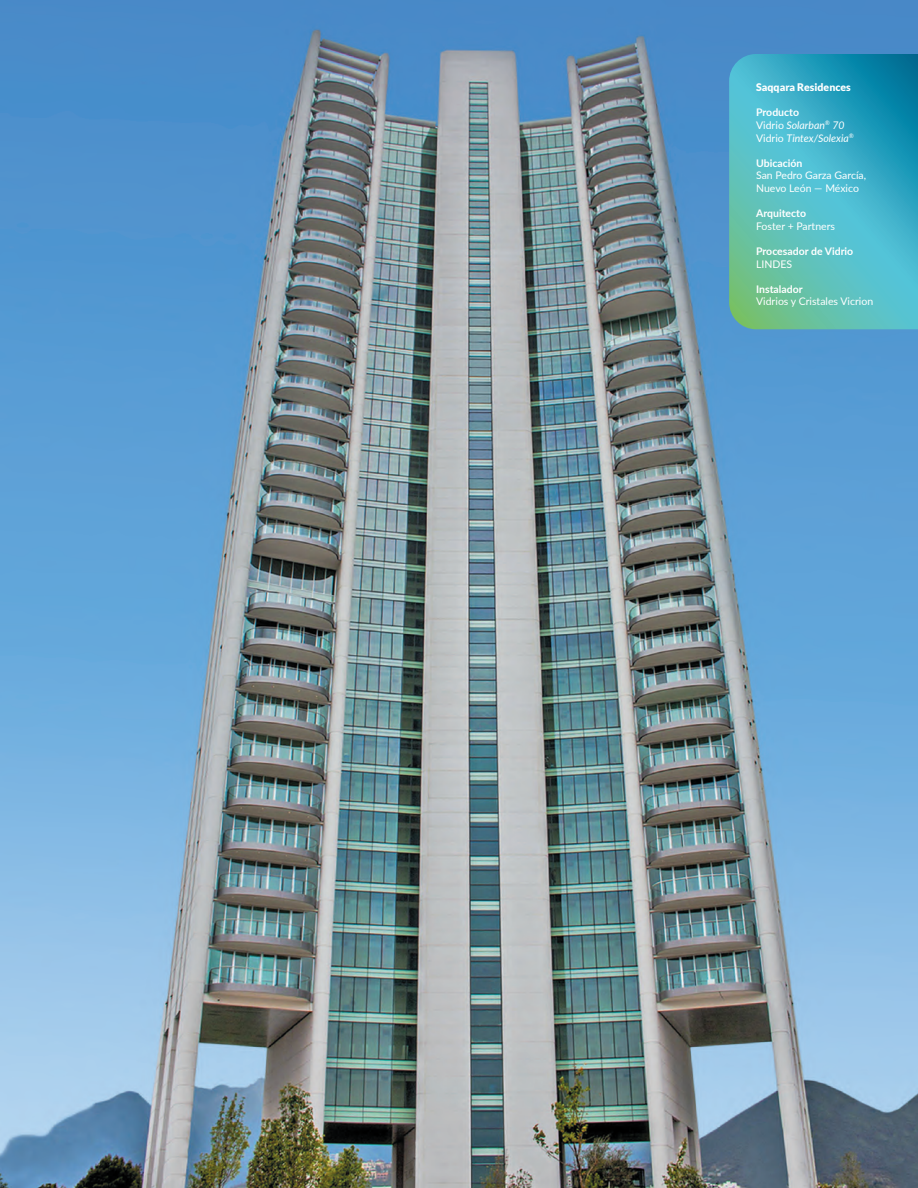
<style>
.page{position:relative;width:918px;height:1188px;background:#fff}
.page>*{position:absolute;margin:0;border:0;box-sizing:border-box;transform-origin:0 0}
.t1{font:10.5px/12.6px "Lato";color:#fff}
.t2{font:700 10.5px "Lato";color:#fff}
.t3{font:italic 10.5px/12.6px "Lato";color:#fff}
.t4{font:900 10.5px "Lato";color:#fff}
.s1{font-weight:700;font-style:normal}
.s2{font-style:normal}
</style>
<div class="page">
<img style="left:0;top:0;width:918px;height:1188px">
<svg style="left:729px;top:54px;width:189px;height:275px"></svg>
<p class="t4" style="left:756px;top:81px;width:96px">Saqqara Residences</p>
<p class="t3" style="left:756px;top:106px;width:99px"><span class="s1">Producto<br></span><span class="s2">Vidrio</span> Solarban<sup>®</sup> 70<br><span class="s2">Vidrio</span> Tintex/Solexia<sup>®</sup></p>
<p class="t2" style="left:756px;top:155px;width:48px">Ubicación</p>
<p class="t1" style="left:756px;top:169px;width:112px">San Pedro Garza García,<br>Nuevo León — México</p>
<p class="t2" style="left:756px;top:206px;width:52px">Arquitecto</p>
<p class="t1" style="left:756px;top:219px;width:81px">Foster + Partners</p>
<p class="t2" style="left:756px;top:243px;width:99px">Procesador de Vidrio</p>
<p class="t1" style="left:756px;top:257px;width:38px">LINDES</p>
<p class="t2" style="left:756px;top:281px;width:48px">Instalador</p>
<p class="t1" style="left:756px;top:295px;width:119px">Vidrios y Cristales Vicrion</p>
</div>
